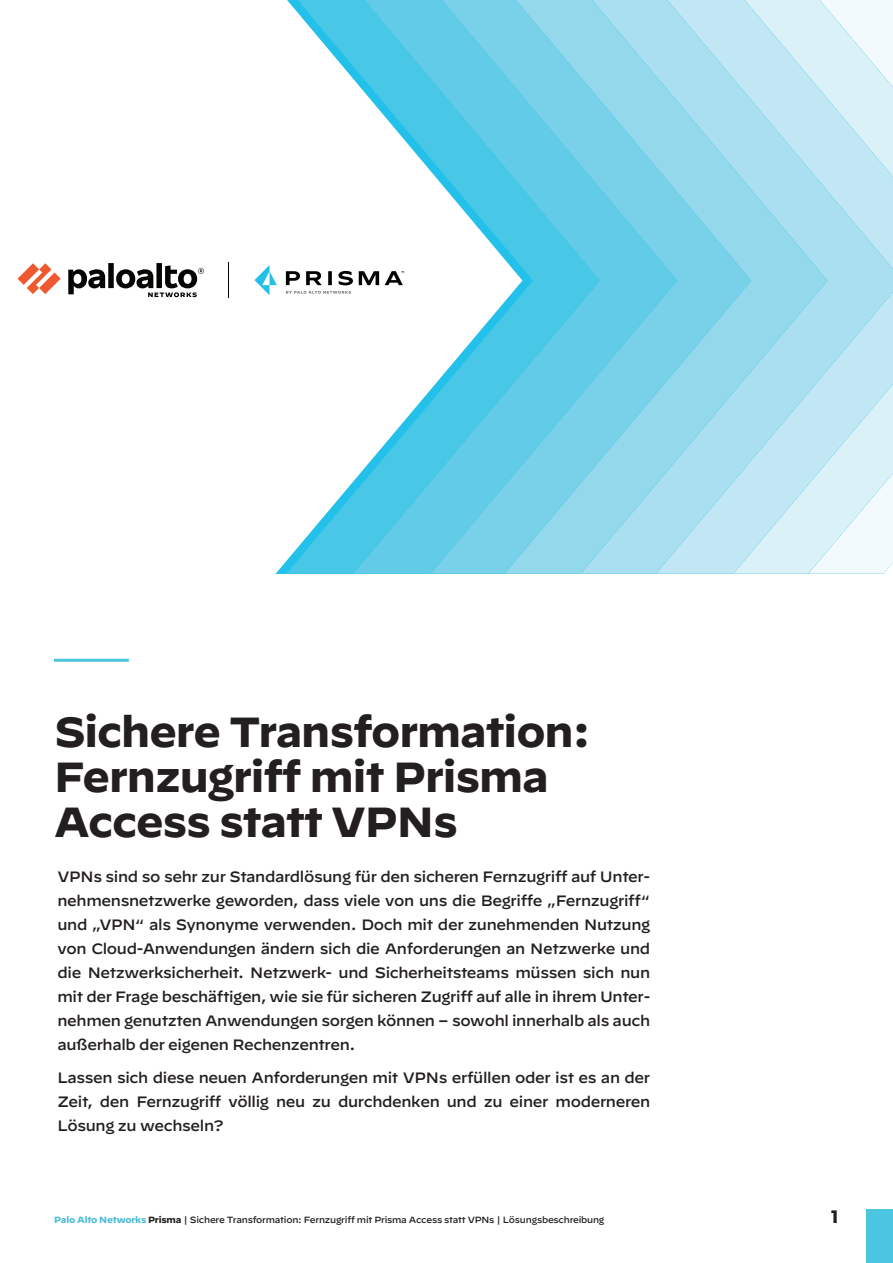
<style>
.page{position:relative;width:893px;height:1263px;background:#fff}
.page>*{position:absolute;margin:0;border:0;box-sizing:border-box;transform-origin:0 0}
.t1{font:700 42px/45px "Decimal";letter-spacing:-.025em;color:#231f20}
.t2{font:700 18px "Decimal";color:#231f20}
.t3{font:500 15px/24px "Decimal";letter-spacing:-.025em;color:#231f20;text-align:justify}
.t4{font:500 9px "Decimal";letter-spacing:-.025em;color:#231f20}
.s1{font-weight:700;color:#4abed6}
.s2{font-weight:700}
</style>
<div class="page">
<svg style="left:18px;top:272px;width:6px;height:13px"></svg>
<svg style="left:827px;top:0;width:66px;height:574px"></svg>
<svg style="left:751px;top:0;width:76px;height:574px;background:#b7e4f2"></svg>
<svg style="left:677px;top:0;width:74px;height:574px;background:#a0dcee"></svg>
<svg style="left:600px;top:0;width:77px;height:574px;background:#86d4eb"></svg>
<svg style="left:533px;top:0;width:67px;height:574px;background:#71cfe8"></svg>
<svg style="left:24px;top:0;width:509px;height:574px"></svg>
<div style="left:866px;top:1209px;width:27px;height:54px;background:#4cc6e0"></div>
<hr style="left:54px;top:659px;width:75px;height:3px;background:#4cc6e0">
<h1 class="t1" style="left:54px;top:710px;width:538px">Sichere Transformation:<br>Fernzugriff mit Prisma<br>Access statt VPNs</h1>
<p class="t3" style="left:57px;top:863px;width:594px">VPNs sind so sehr zur Standardlösung für den sicheren Fernzugriff auf Unter&shy;nehmensnetzwerke geworden, dass viele von uns die Begriffe „Fernzugriff“ und „VPN“ als Synonyme verwenden. Doch mit der zunehmenden Nutzung von Cloud-Anwendungen ändern sich die Anforderungen an Netzwerke und die Netzwerksicherheit. Netzwerk- und Sicherheitsteams müssen sich nun mit der Frage beschäftigen, wie sie für sicheren Zugriff auf alle in ihrem Unter&shy;nehmen genutzten Anwendungen sorgen können – sowohl innerhalb als auch außerhalb der eigenen Rechenzentren.</p>
<p class="t3" style="left:57px;top:1064px;width:594px">Lassen sich diese neuen Anforderungen mit VPNs erfüllen oder ist es an der Zeit, den Fernzugriff völlig neu zu durchdenken und zu einer moderneren Lösung zu wechseln?</p>
<p class="t4" style="left:54px;top:1212px;width:552px"><span class="s1">Palo Alto Networks</span> <span class="s2">Prisma</span> | Sichere Transformation: Fernzugriff mit Prisma Access statt VPNs | Lösungsbeschreibung</p>
<p class="t2" style="left:830px;top:1206px;width:10px">1</p>
</div>
